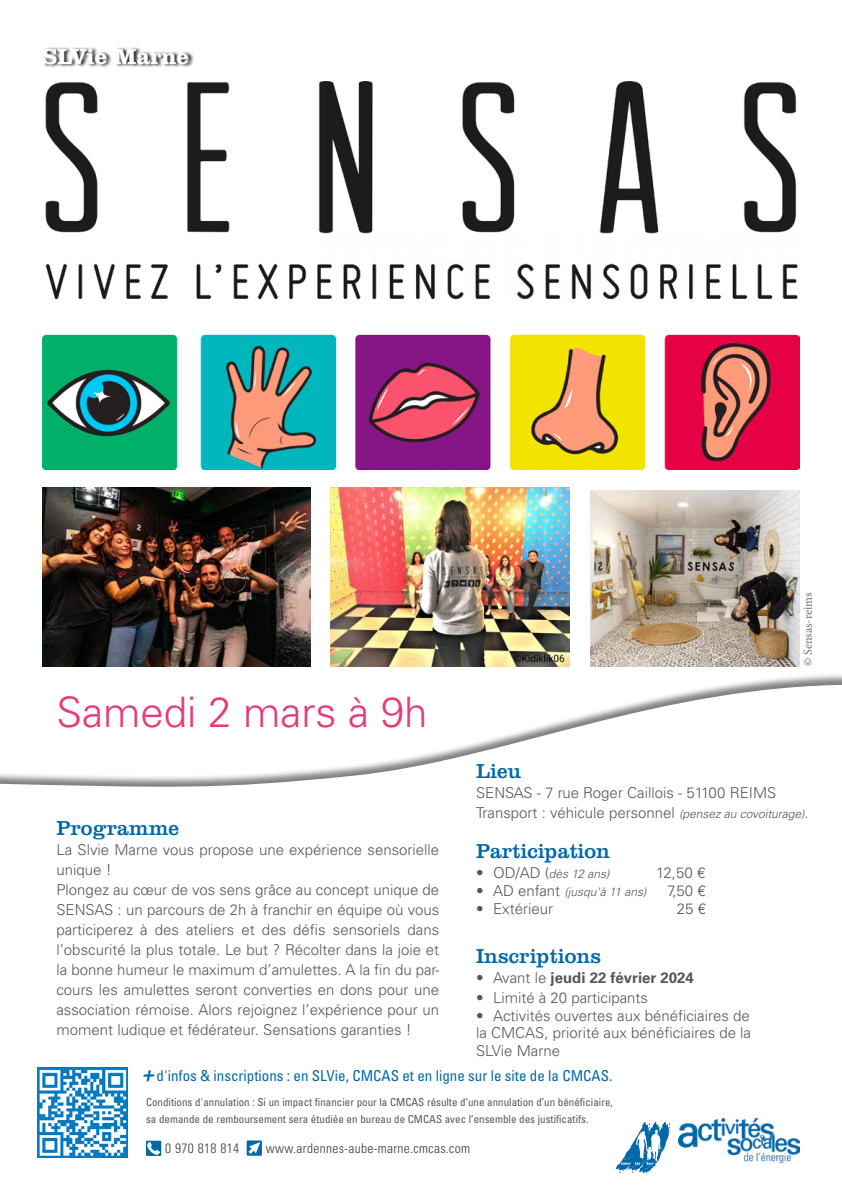
<style>
.page{position:relative;width:842px;height:1191px;background:#fff}
.page>*{position:absolute;margin:0;border:0;box-sizing:border-box;transform-origin:0 0}
.t1{font:300 42px "Univers LT Std";color:#e83979}
.t2{font:35px "PR8 Charade";color:#0268a8}
.t3{font:700 22.4px "Clarendon LT Std";color:#fff}
.t4{font:21px "Clarendon LT Std";color:#0268a8}
.t5{font:300 15px/20px "Univers LT Std";color:#575756}
.t6{font:condensed 15px "Univers LT Std";color:#0268a8}
.t7{font:700 15px "Univers LT Std";color:#575756}
.t8{font:300 condensed 13.5px "Univers LT Std";letter-spacing:.025em;color:#3c3c3b}
.t9{font:italic 300 12px "Univers LT Std";color:#575756}
.t10{font:12px "Minion Pro";color:#706f6f}
.t11{font:condensed 11px/17px "Univers LT Std";color:#575756}
.s1{font-style:italic;font-size:12px}
.s2{font-style:normal;font-size:15px}
.s3{font-weight:300}
</style>
<div class="page">
<div style="left:0;top:673px;width:842px;height:234px;background:#000;opacity:.5"></div>
<svg style="left:0;top:685px;width:842px;height:221px"></svg>
<img style="left:679px;top:1118px;width:120px;height:44px">
<svg style="left:615px;top:1121px;width:55px;height:52px"></svg>
<img style="left:590px;top:490px;width:209px;height:177px">
<div style="left:43px;top:46px;width:152px;height:22px;background:#000;opacity:.9"></div>
<svg style="left:146px;top:1140px;width:15px;height:16px"></svg>
<svg style="left:247px;top:1140px;width:15px;height:15px"></svg>
<img style="left:38px;top:1067px;width:90px;height:90px">
<img style="left:43px;top:81px;width:756px;height:388px">
<img style="left:331px;top:488px;width:238px;height:178px">
<img style="left:43px;top:488px;width:268px;height:178px">
<h3 class="t3" style="left:43px;top:43px;width:148px">SLVie Marne</h3>
<h1 class="t1" style="left:56px;top:687px;width:373px">Samedi 2 mars à 9h</h1>
<p class="t10" style="left:800px;top:666px;width:75px;rotate:-90deg">© Sensas-reims</p>
<h3 class="t4" style="left:476px;top:759px;width:47px">Lieu</h3>
<p class="t5" style="left:476px;top:783px;width:334px">SENSAS - 7 rue Roger Caillois - 51100 REIMS<br>Transport : véhicule personnel <span class="s1">(pensez au covoiturage)</span>.</p>
<h3 class="t4" style="left:56px;top:816px;width:124px">Programme</h3>
<p class="t5" style="left:56px;top:840px;width:384px">La Slvie Marne vous propose une expérience sensorielle unique !<br>Plongez au cœur de vos sens grâce au concept unique de SENSAS : un parcours de 2h à franchir en équipe où vous participerez à des ateliers et des défis sensoriels dans l’obscurité la plus totale. Le but ? Récolter dans la joie et la bonne humeur le maximum d’amulettes. A la fin du par&shy;cours les amulettes seront converties en dons pour une association rémoise. Alors rejoignez l’expérience pour un moment ludique et fédérateur. Sensations garanties !</p>
<h3 class="t4" style="left:476px;top:838px;width:136px">Participation</h3>
<p class="t9" style="left:476px;top:866px;width:135px"><span class="s2">• OD/AD (</span>dès 12 ans)</p>
<p class="t5" style="left:656px;top:862px;width:51px">12,50 €</p>
<p class="t9" style="left:476px;top:884px;width:172px"><span class="s2">• AD enfant</span> (jusqu'à 11 ans)</p>
<p class="t5" style="left:667px;top:880px;width:40px">7,50 €</p>
<p class="t5" style="left:476px;top:898px;width:79px">• Extérieur</p>
<p class="t5" style="left:677px;top:898px;width:31px">25 €</p>
<h3 class="t4" style="left:476px;top:943px;width:126px">Inscriptions</h3>
<p class="t7" style="left:476px;top:968px;width:219px"><span class="s3">• Avant le</span> jeudi 22 février 2024</p>
<p class="t5" style="left:476px;top:987px;width:174px">• Limité à 20 participants</p>
<p class="t5" style="left:476px;top:1006px;width:277px;line-height:17.5px;text-align:justify">• Activités ouvertes aux bénéficiaires de la CMCAS, priorité aux bénéficiaires de la SLVie Marne</p>
<h2 class="t2" style="left:140px;top:1046px;width:17px">+</h2>
<p class="t6" style="left:156px;top:1065px;width:457px">d'infos &amp; inscriptions : en SLVie, CMCAS et en ligne sur le site de la CMCAS.</p>
<p class="t11" style="left:146px;top:1093px;width:468px">Conditions d'annulation : Si un impact financier pour la CMCAS résulte d’une annulation d’un bénéficiaire, sa demande de remboursement sera étudiée en bureau de CMCAS avec l’ensemble des justificatifs.</p>
<p class="t8" style="left:165px;top:1139px;width:75px">0 970 818 814</p>
<p class="t8" style="left:266px;top:1139px;width:206px">www.ardennes-aube-marne.cmcas.com</p>
</div>
